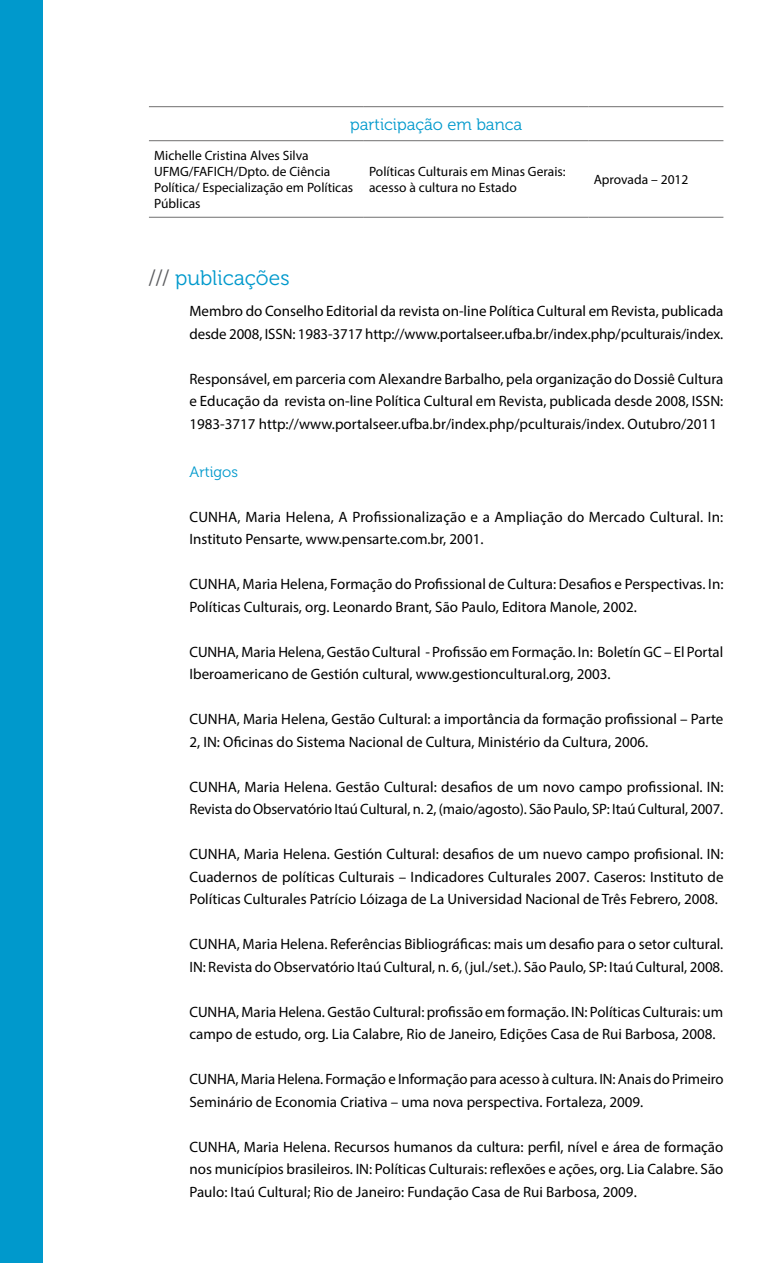
<style>
.page{position:relative;width:766px;height:1263px;background:#fff}
.page>*{position:absolute;margin:0;border:0;box-sizing:border-box;transform-origin:0 0}
.t1{font:21px "Museo 300";color:#09c}
.t2{font:16.5px "Museo 300";color:#09c}
.t3{font:15px/22.5px "Myriad Pro";color:#000}
.t4{font:15px "Museo 300";color:#09c}
.t5{font:13.5px/16.2px "Myriad Pro";color:#000}
.s1{color:#5a5b5e}
</style>
<div class="page">
<div style="left:0;top:0;width:43px;height:1263px;background:#09c"></div>
<hr style="left:149px;top:106px;width:215px;height:1px;background:#706f6f">
<hr style="left:364px;top:106px;width:224px;height:1px;background:#706f6f">
<hr style="left:588px;top:106px;width:135px;height:1px;background:#706f6f">
<hr style="left:149px;top:140px;width:215px;height:1px;background:#706f6f">
<hr style="left:364px;top:140px;width:224px;height:1px;background:#706f6f">
<hr style="left:588px;top:140px;width:135px;height:1px;background:#706f6f">
<hr style="left:149px;top:217px;width:215px;height:1px;background:#706f6f">
<hr style="left:364px;top:217px;width:224px;height:1px;background:#706f6f">
<hr style="left:588px;top:217px;width:135px;height:1px;background:#706f6f">
<p class="t2" style="left:350px;top:115px;width:173px">participação em banca</p>
<p class="t5" style="left:154px;top:147px;width:200px">Michelle Cristina Alves Silva<br>UFMG/FAFICH/Dpto. de Ciência<br>Política/ Especialização em Políticas<br>Públicas</p>
<p class="t5" style="left:369px;top:163px;width:198px">Políticas Culturais em Minas Gerais: acesso à cultura no Estado</p>
<p class="t5" style="left:593px;top:171px;width:96px">Aprovada – 2012</p>
<h1 class="t1" style="left:149px;top:267px;width:142px"><span class="s1">///</span> publicações</h1>
<p class="t3" style="left:189px;top:300px;width:535px">Membro do Conselho Editorial da revista on-line Política Cultural em Revista, publicada desde 2008, ISSN: 1983-3717 http://www.portalseer.ufba.br/index.php/pculturais/index.</p>
<p class="t3" style="left:189px;top:367px;width:535px;text-align:justify">Responsável, em parceria com Alexandre Barbalho, pela organização do Dossiê Cultura e Educação da revista on-line Política Cultural em Revista, publicada desde 2008, ISSN:<br>1983-3717 http://www.portalseer.ufba.br/index.php/pculturais/index. Outubro/2011</p>
<p class="t4" style="left:189px;top:463px;width:50px">Artigos</p>
<p class="t3" style="left:189px;top:505px;width:535px">CUNHA, Maria Helena, A Profissionalização e a Ampliação do Mercado Cultural. In:<br>Instituto Pensarte, www.pensarte.com.br, 2001.</p>
<p class="t3" style="left:189px;top:573px;width:535px">CUNHA, Maria Helena, Formação do Profissional de Cultura: Desafios e Perspectivas. In:<br>Políticas Culturais, org. Leonardo Brant, São Paulo, Editora Manole, 2002.</p>
<p class="t3" style="left:189px;top:640px;width:535px">CUNHA, Maria Helena, Gestão Cultural - Profissão em Formação. In: Boletín GC – El Portal<br>Iberoamericano de Gestión cultural, www.gestioncultural.org, 2003.</p>
<p class="t3" style="left:189px;top:708px;width:535px">CUNHA, Maria Helena, Gestão Cultural: a importância da formação profissional – Parte<br>2, IN: Oficinas do Sistema Nacional de Cultura, Ministério da Cultura, 2006.</p>
<p class="t3" style="left:189px;top:775px;width:535px">CUNHA, Maria Helena. Gestão Cultural: desafios de um novo campo profissional. IN:<br>Revista do Observatório Itaú Cultural, n. 2, (maio/agosto). São Paulo, SP: Itaú Cultural, 2007.</p>
<p class="t3" style="left:189px;top:843px;width:535px;text-align:justify">CUNHA, Maria Helena. Gestión Cultural: desafios de um nuevo campo profisional. IN:<br>Cuadernos de políticas Culturais – Indicadores Culturales 2007. Caseros: Instituto de Políticas Culturales Patrício Lóizaga de La Universidad Nacional de Três Febrero, 2008.</p>
<p class="t3" style="left:189px;top:933px;width:535px">CUNHA, Maria Helena. Referências Bibliográficas: mais um desafio para o setor cultural.<br>IN: Revista do Observatório Itaú Cultural, n. 6, (jul./set.). São Paulo, SP: Itaú Cultural, 2008.</p>
<p class="t3" style="left:189px;top:1000px;width:535px">CUNHA, Maria Helena. Gestão Cultural: profissão em formação. IN: Políticas Culturais: um campo de estudo, org. Lia Calabre, Rio de Janeiro, Edições Casa de Rui Barbosa, 2008.</p>
<p class="t3" style="left:189px;top:1068px;width:535px">CUNHA, Maria Helena. Formação e Informação para acesso à cultura. IN: Anais do Primeiro<br>Seminário de Economia Criativa – uma nova perspectiva. Fortaleza, 2009.</p>
<p class="t3" style="left:189px;top:1135px;width:535px;text-align:justify">CUNHA, Maria Helena. Recursos humanos da cultura: perfil, nível e área de formação nos municípios brasileiros. IN: Políticas Culturais: reflexões e ações, org. Lia Calabre. São Paulo: Itaú Cultural; Rio de Janeiro: Fundação Casa de Rui Barbosa, 2009.</p>
</div>
